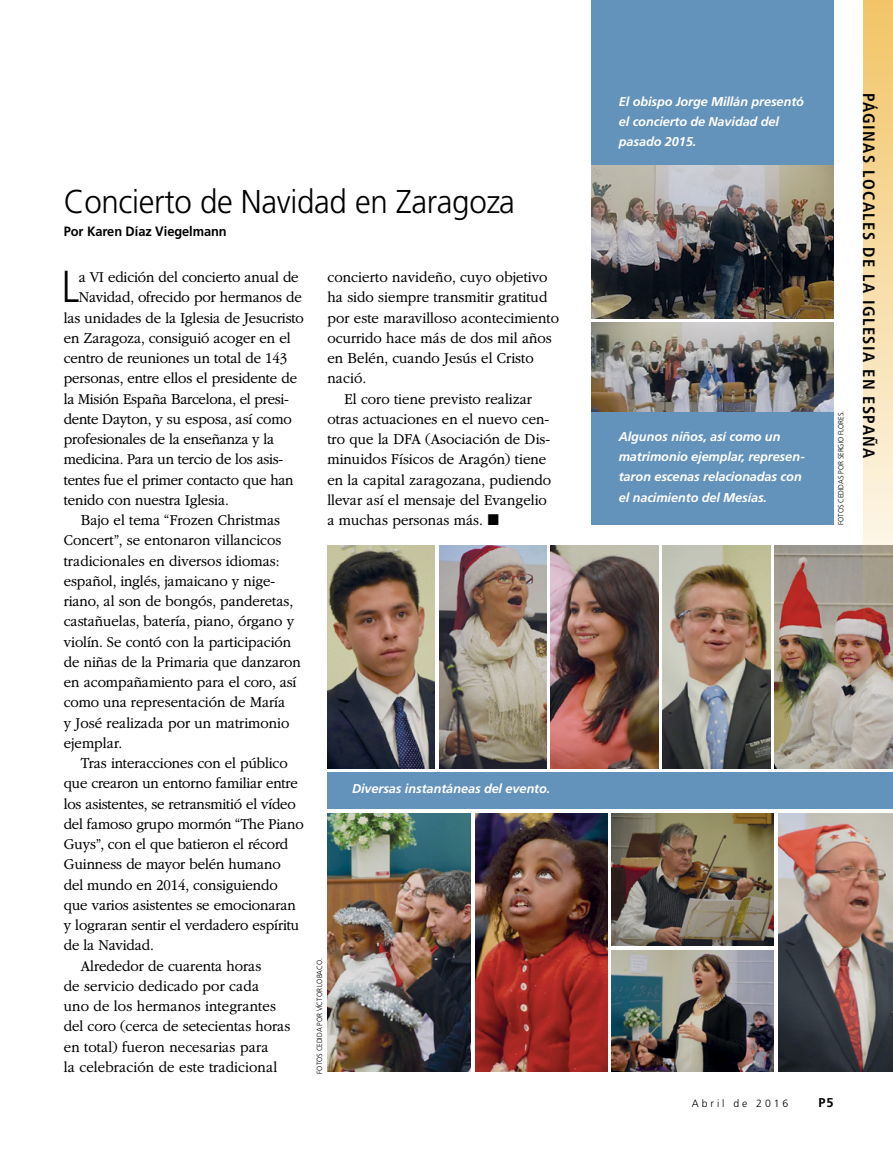
<style>
.page{position:relative;width:893px;height:1161px;background:#fff}
.page>*{position:absolute;margin:0;border:0;box-sizing:border-box;transform-origin:0 0}
.ARTCL_para_first_NEW{font:300 44.7px "Frutigerlds Lat";color:#000;scale:.88 1}
.FIGimg_title{font:300 33px "Frutigerlds Lat";letter-spacing:-.01em;color:#000;scale:.95 1}
.Section_title__maste{font:700 condensed 16.5px "Frutigerlds Lat";letter-spacing:.085em;color:#000}
.ARTCL_para_NEWS{font:300 15.75px/20.2px "Garamondlds Lat Plus";color:#000;scale:.95 1}
.ARTCL_para_first_NEW-2{font:300 15.75px "Garamondlds Lat Plus";letter-spacing:-.01em;color:#000;scale:.95 1}
.ARTCL-BY_para_first{font:700 13.5px "Frutigerlds Lat";letter-spacing:-.005em;color:#000;scale:.95 1}
.FIGimg_CAP_para_NEWS{font:italic 700 12.75px/20.2px "Frutigerlds Lat";letter-spacing:-.01em;color:#fff}
.t1{font:700 12.75px "Frutigerlds Lat";color:#000}
.t2{font:300 10.5px "Frutigerlds Lat";letter-spacing:.28em;color:#000}
.FIGimg-CRDT_para_FL{font:300 7.5px "Frutigerlds Lat";letter-spacing:-.01em;color:#000;scale:.95 1}
</style>
<div class="page">
<img style="left:591px;top:165px;width:242px;height:153px">
<img style="left:591px;top:322px;width:242px;height:90px">
<div style="left:591px;top:0;width:242px;height:165px;background:#6392ba"></div>
<div style="left:591px;top:412px;width:242px;height:113px;background:#6392ba"></div>
<div style="left:327px;top:772px;width:566px;height:36px;background:#6392ba"></div>
<img style="left:327px;top:813px;width:144px;height:259px">
<img style="left:327px;top:545px;width:108px;height:223px">
<img style="left:551px;top:545px;width:107px;height:223px">
<img style="left:439px;top:545px;width:108px;height:223px">
<img style="left:663px;top:545px;width:107px;height:223px">
<img style="left:778px;top:813px;width:115px;height:259px">
<img style="left:774px;top:545px;width:119px;height:223px">
<img style="left:611px;top:813px;width:163px;height:133px">
<img style="left:475px;top:813px;width:132px;height:259px">
<img style="left:611px;top:950px;width:163px;height:122px">
<svg style="left:863px;top:0;width:30px;height:639px"></svg>
<p class="FIGimg_title" style="left:64px;top:177px;width:476px">Concierto de Navidad en Zaragoza</p>
<p class="ARTCL-BY_para_first" style="left:64px;top:221px;width:173px">Por Karen Díaz Viegelmann</p>
<p class="ARTCL_para_first_NEW" style="left:62px;top:254px;width:21px">L</p>
<p class="ARTCL_para_first_NEW-2" style="left:79px;top:266px;width:233px">a VI edición del concierto anual de</p>
<p class="ARTCL_para_NEWS" style="left:327px;top:267px;width:245px">concierto navideño, cuyo objetivo ha sido siempre transmitir gratitud por este maravilloso acontecimiento ocurrido hace más de dos mil años en Belén, cuando Jesús el Cristo nació.</p>
<p class="ARTCL_para_NEWS" style="left:327px;top:388px;width:237px;text-indent:17px">El coro tiene previsto realizar otras actuaciones en el nuevo cen&shy;tro que la DFA (Asociación de Dis&shy;minuidos Físicos de Aragón) tiene en la capital zaragozana, pudiendo llevar así el mensaje del Evangelio a muchas personas más. ◼</p>
<p class="ARTCL_para_first_NEW-2" style="left:79px;top:286px;width:236px">Navidad, ofrecido por hermanos de</p>
<p class="ARTCL_para_first_NEW-2" style="left:64px;top:306px;width:254px">las unidades de la Iglesia de Jesucristo</p>
<p class="ARTCL_para_first_NEW-2" style="left:64px;top:326px;width:240px">en Zaragoza, consiguió acoger en el</p>
<p class="ARTCL_para_first_NEW-2" style="left:64px;top:347px;width:237px">centro de reuniones un total de 143</p>
<p class="ARTCL_para_first_NEW-2" style="left:64px;top:367px;width:247px">personas, entre ellos el presidente de</p>
<p class="ARTCL_para_first_NEW-2" style="left:64px;top:387px;width:239px">la Misión España Barcelona, el presi-</p>
<p class="ARTCL_para_first_NEW-2" style="left:64px;top:407px;width:242px">dente Dayton, y su esposa, así como</p>
<p class="ARTCL_para_first_NEW-2" style="left:64px;top:428px;width:223px">profesionales de la enseñanza y la</p>
<p class="ARTCL_para_first_NEW-2" style="left:64px;top:448px;width:233px">medicina. Para un tercio de los asis-</p>
<p class="ARTCL_para_first_NEW-2" style="left:64px;top:468px;width:243px">tentes fue el primer contacto que han</p>
<p class="ARTCL_para_first_NEW-2" style="left:64px;top:488px;width:175px">tenido con nuestra Iglesia.</p>
<p class="ARTCL_para_NEWS" style="left:64px;top:510px;width:251px;text-indent:17px">Bajo el tema “Frozen Christmas Concert”, se entonaron villancicos tradicionales en diversos idiomas: español, inglés, jamaicano y nige&shy;riano, al son de bongós, panderetas, castañuelas, batería, piano, órgano y violín. Se contó con la participación de niñas de la Primaria que danzaron en acompañamiento para el coro, así como una representación de María<br>y José realizada por un matrimonio ejemplar.</p>
<p class="ARTCL_para_NEWS" style="left:64px;top:753px;width:254px;text-indent:17px">Tras interacciones con el público que crearon un entorno familiar entre los asistentes, se retransmitió el vídeo del famoso grupo mormón “The Piano Guys”, con el que batieron el récord Guinness de mayor belén humano del mundo en 2014, consiguiendo que varios asistentes se emocionaran y lograran sentir el verdadero espíritu de la Navidad.</p>
<p class="ARTCL_para_NEWS" style="left:64px;top:955px;width:240px;text-indent:17px">Alrededor de cuarenta horas<br>de servicio dedicado por cada<br>uno de los hermanos integrantes del coro (cerca de setecientas horas en total) fueron necesarias para<br>la celebración de este tradicional</p>
<p class="FIGimg_CAP_para_NEWS" style="left:352px;top:778px;width:200px">Diversas instantáneas del evento.</p>
<p class="FIGimg-CRDT_para_FL" style="left:314px;top:1073px;width:123px;rotate:-90deg">FOTOS CEDIDA POR VÍCTOR LOBACO.</p>
<p class="FIGimg_CAP_para_NEWS" style="left:619px;top:91px;width:187px">El obispo Jorge Millán presentó el concierto de Navidad del pasado 2015.</p>
<p class="FIGimg_CAP_para_NEWS" style="left:619px;top:426px;width:188px">Algunos niños, así como un matrimonio ejemplar, represen&shy;taron escenas relacionadas con el nacimiento del Mesías.</p>
<p class="FIGimg-CRDT_para_FL" style="left:835px;top:525px;width:122px;rotate:-90deg">FOTOS CEDIDAS POR SERGIO FLORES.</p>
<p class="Section_title__maste" style="left:881px;top:93px;width:367px;rotate:90deg">PÁGINAS LOCALES DE LA IGLESIA EN ESPAÑA</p>
<p class="t2" style="left:692px;top:1095px;width:98px">Abril de 2016</p>
<p class="t1" style="left:819px;top:1092px;width:16px">P5</p>
</div>
